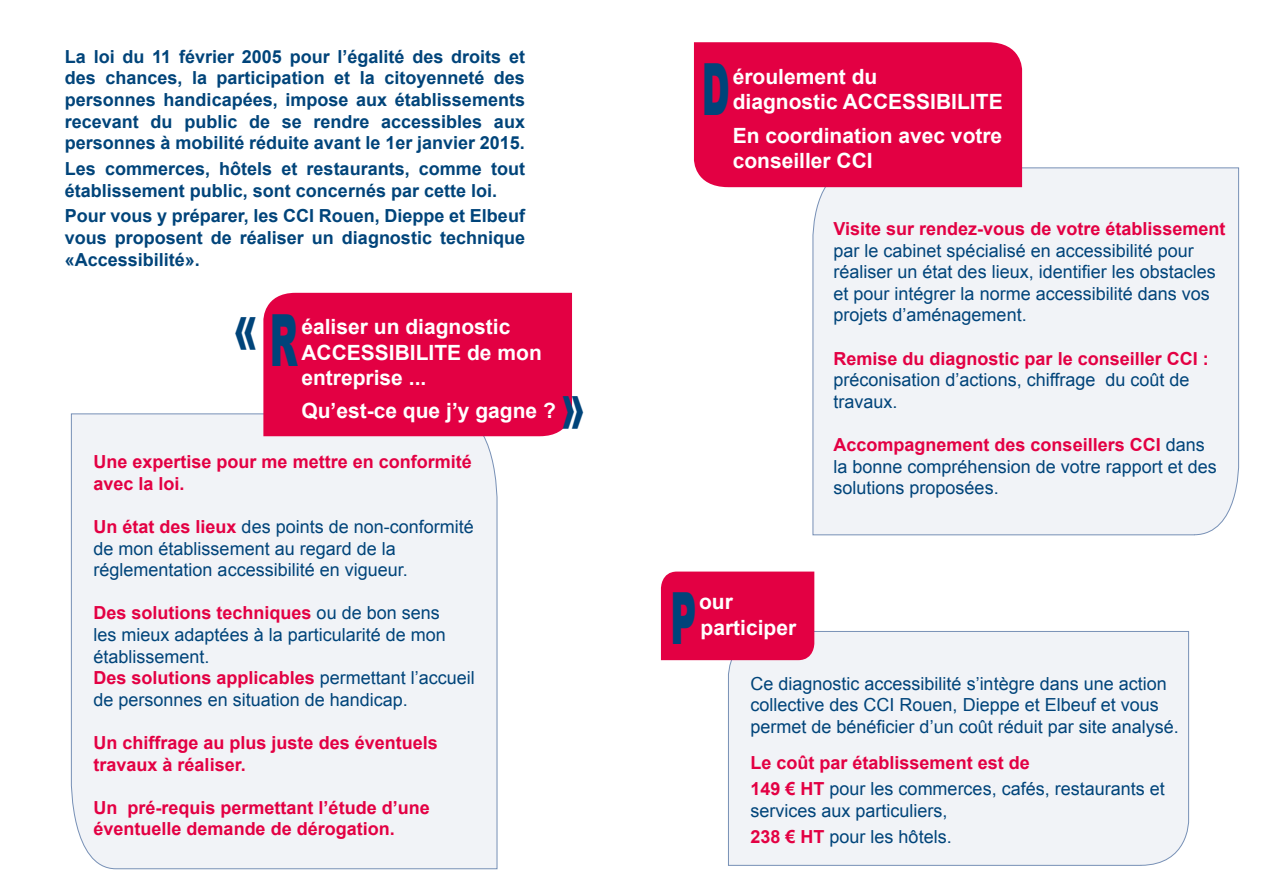
<style>
.page{position:relative;width:1263px;height:893px;background:#fff}
.page>*{position:absolute;margin:0;border:0;box-sizing:border-box;transform-origin:0 0}
.t1{font:900 72px "Arial";color:#00447a;scale:.5 1}
.t2{font:700 21px/25.2px "Arial";color:#fff}
.t3{font:18px/21.6px "Arial";color:#00447a}
.t4{font:700 18px/21.6px "Arial";color:#00447a;text-align:justify}
.t5{font:700 18px/21.6px "Arial";color:#e30043}
.s1{font-weight:700;color:#e30043}
</style>
<div class="page">
<div style="left:812px;top:167px;width:427px;height:368px;background:#f1f3f7"></div>
<div style="left:728px;top:631px;width:461px;height:235px;background:#f1f3f7"></div>
<div style="left:661px;top:572px;width:153px;height:88px;background:#e30043"></div>
<div style="left:71px;top:413px;width:426px;height:456px;background:#f1f3f7"></div>
<div style="left:263px;top:293px;width:309px;height:143px;background:#e30043"></div>
<div style="left:694px;top:42px;width:328px;height:145px;background:#e30043"></div>
<p class="t4" style="left:65px;top:46px;width:462px">La loi du 11 février 2005 pour l’égalité des droits et des chances, la participation et la citoyenneté des personnes handicapées, impose aux établissements recevant du public de se rendre accessibles aux personnes à mobilité réduite avant le 1er janvier 2015.</p>
<p class="t4" style="left:65px;top:158px;width:462px">Les commerces, hôtels et restaurants, comme tout établissement public, sont concernés par cette loi.</p>
<p class="t4" style="left:65px;top:206px;width:462px">Pour vous y préparer, les CCI Rouen, Dieppe et Elbeuf vous proposent de réaliser un diagnostic technique «Accessibilité».</p>
<h1 class="t1" style="left:234px;top:281px;width:130px">« R</h1>
<p class="t2" style="left:301px;top:315px;width:242px">éaliser un diagnostic<br>ACCESSIBILITE de mon entreprise ...</p>
<p class="t2" style="left:301px;top:399px;width:256px">Qu’est-ce que j’y gagne ?</p>
<h1 class="t1" style="left:561px;top:353px;width:50px">»</h1>
<p class="t5" style="left:94px;top:452px;width:380px">Une expertise pour me mettre en conformité avec la loi.</p>
<p class="t3" style="left:94px;top:516px;width:382px"><span class="s1">Un état des lieux</span> des points de non-conformité de mon établissement au regard de la réglementation accessibilité en vigueur.</p>
<p class="t3" style="left:94px;top:602px;width:383px"><span class="s1">Des solutions techniques</span> ou de bon sens<br>les mieux adaptées à la particularité de mon établissement.<br><span class="s1">Des solutions applicables</span> permettant l’accueil de personnes en situation de handicap.</p>
<p class="t5" style="left:94px;top:732px;width:346px">Un chiffrage au plus juste des éventuels travaux à réaliser.</p>
<p class="t5" style="left:94px;top:797px;width:338px">Un pré-requis permettant l’étude d’une éventuelle demande de dérogation.</p>
<h1 class="t1" style="left:702px;top:37px;width:58px">D</h1>
<p class="t2" style="left:733px;top:65px;width:271px">éroulement du<br>diagnostic ACCESSIBILITE</p>
<p class="t2" style="left:733px;top:124px;width:271px">En coordination avec votre conseiller CCI</p>
<p class="t5" style="left:833px;top:218px;width:393px">Visite sur rendez-vous de votre établissement</p>
<p class="t3" style="left:833px;top:240px;width:384px">par le cabinet spécialisé en accessibilité pour réaliser un état des lieux, identifier les obstacles et pour intégrer la norme accessibilité dans vos projets d’aménagement.</p>
<p class="t5" style="left:833px;top:348px;width:377px">Remise du diagnostic par le conseiller CCI :</p>
<p class="t3" style="left:833px;top:369px;width:357px">préconisation d’actions, chiffrage du coût de travaux.</p>
<p class="t3" style="left:833px;top:434px;width:385px"><span class="s1">Accompagnement des conseillers CCI</span> dans la bonne compréhension de votre rapport et des solutions proposées.</p>
<h1 class="t1" style="left:670px;top:566px;width:53px">P</h1>
<p class="t2" style="left:699px;top:590px;width:35px">our</p>
<p class="t2" style="left:700px;top:615px;width:97px">participer</p>
<p class="t3" style="left:750px;top:673px;width:430px">Ce diagnostic accessibilité s’intègre dans une action collective des CCI Rouen, Dieppe et Elbeuf et vous permet de bénéficier d’un coût réduit par site analysé.</p>
<p class="t3" style="left:750px;top:750px;width:416px;line-height:25.8px"><span class="s1">Le coût par établissement est de<br>149 € HT</span> pour les commerces, cafés, restaurants et</p>
<p class="t3" style="left:750px;top:798px;width:203px;line-height:25.8px">services aux particuliers,<br><span class="s1">238 € HT</span> pour les hôtels.</p>
</div>
